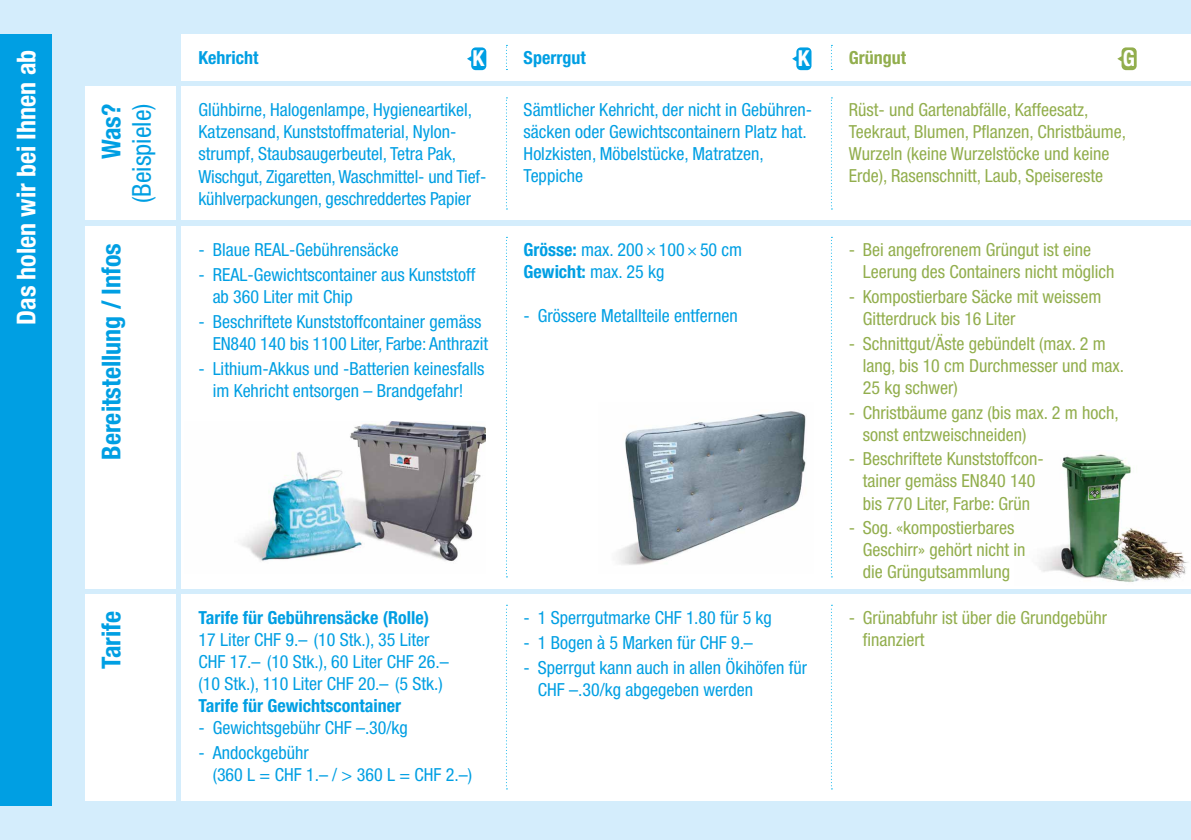
<style>
.page{position:relative;width:1191px;height:840px;background:#fff}
.page>*{position:absolute;margin:0;border:0;box-sizing:border-box;transform-origin:0 0}
.t1{font:700 condensed 26px "Helvetica Neue LT Pro";color:#009fe3}
.t2{font:700 condensed 26px "Helvetica Neue LT Pro";color:#fff}
.t3{font:condensed 26px "Helvetica Neue LT Pro";color:#009fe3}
.t4{font:700 condensed 22px "Helvetica Neue LT Pro";color:#fff}
.t5{font:condensed 18px/22px "Helvetica Neue LT Pro";color:#009fe3}
.t6{font:condensed 18px/22px "Helvetica Neue LT Pro";color:#92ae4d}
.t7{font:700 condensed 18px "Helvetica Neue LT Pro";color:#009fe3}
.t8{font:700 condensed 18px "Helvetica Neue LT Pro";color:#92ae4d}
.s1{font-weight:700}
</style>
<div class="page">
<div style="left:0;top:0;width:1191px;height:839px;background:#d4edfc"></div>
<div style="left:0;top:34px;width:51px;height:771px;background:#009fe3"></div>
<div style="left:181px;top:593px;width:1010px;height:206px;background:#fff"></div>
<div style="left:181px;top:34px;width:1010px;height:47px;background:#fff"></div>
<div style="left:181px;top:86px;width:1010px;height:134px;background:#fff"></div>
<div style="left:85px;top:86px;width:91px;height:134px;background:#fff"></div>
<div style="left:85px;top:226px;width:91px;height:362px;background:#fff"></div>
<div style="left:471px;top:47px;width:15px;height:23px;background:#009fe3;border-radius:4px"></div>
<svg style="left:467px;top:56px;width:5px;height:5px"></svg>
<div style="left:796px;top:47px;width:15px;height:23px;background:#009fe3;border-radius:4px"></div>
<svg style="left:792px;top:56px;width:5px;height:5px"></svg>
<div style="left:1121px;top:47px;width:15px;height:23px;background:#92ae4d;border-radius:4px"></div>
<svg style="left:1117px;top:56px;width:5px;height:5px"></svg>
<div style="left:181px;top:226px;width:1010px;height:362px;background:#fff"></div>
<svg style="left:506px;top:97px;width:1px;height:112px"></svg>
<svg style="left:506px;top:237px;width:1px;height:340px"></svg>
<svg style="left:506px;top:45px;width:1px;height:25px"></svg>
<svg style="left:831px;top:97px;width:1px;height:112px"></svg>
<svg style="left:831px;top:237px;width:1px;height:340px"></svg>
<svg style="left:831px;top:45px;width:1px;height:25px"></svg>
<img style="left:241px;top:421px;width:245px;height:140px">
<img style="left:618px;top:411px;width:188px;height:154px">
<img style="left:1039px;top:454px;width:149px;height:128px">
<div style="left:85px;top:593px;width:91px;height:206px;background:#fff"></div>
<svg style="left:506px;top:604px;width:1px;height:185px"></svg>
<svg style="left:831px;top:604px;width:1px;height:185px"></svg>
<h1 class="t2" style="left:11px;top:325px;width:276px;rotate:-90deg">Das holen wir bei Ihnen ab</h1>
<h1 class="t1" style="left:96px;top:159px;width:57px;rotate:-90deg">Was?</h1>
<h1 class="t3" style="left:126px;top:203px;width:101px;rotate:-90deg">(Beispiele)</h1>
<h1 class="t1" style="left:96px;top:459px;width:218px;rotate:-90deg">Bereitstellung / Infos</h1>
<p class="t7" style="left:198px;top:47px;width:61px">Kehricht</p>
<p class="t4" style="left:472px;top:45px;width:13px">K</p>
<p class="t7" style="left:523px;top:47px;width:63px">Sperrgut</p>
<p class="t4" style="left:797px;top:45px;width:13px">K</p>
<p class="t8" style="left:849px;top:47px;width:59px">Grüngut</p>
<p class="t4" style="left:1122px;top:45px;width:14px">G</p>
<p class="t5" style="left:198px;top:99px;width:289px">Glühbirne, Halogenlampe, Hygieneartikel, Katzensand, Kunststoffmaterial, Nylon&shy;strumpf, Staubsaugerbeutel, Tetra Pak, Wischgut, Zigaretten, Waschmittel- und Tief&shy;kühlverpackungen, geschreddertes Papier</p>
<p class="t5" style="left:523px;top:99px;width:290px">Sämtlicher Kehricht, der nicht in Gebühren&shy;säcken oder Gewichtscontainern Platz hat.<br>Holzkisten, Möbelstücke, Matratzen, Teppiche</p>
<p class="t6" style="left:849px;top:99px;width:279px">Rüst- und Gartenabfälle, Kaffeesatz, Teekraut, Blumen, Pflanzen, Christbäume, Wurzeln (keine Wurzelstöcke und keine Erde), Rasenschnitt, Laub, Speisereste</p>
<p class="t5" style="left:198px;top:238px;width:202px">- Blaue REAL-Gebührensäcke</p>
<p class="t5" style="left:213px;top:263px;width:264px;text-indent:-14px">- REAL-Gewichtscontainer aus Kunststoff ab 360 Liter mit Chip</p>
<p class="t5" style="left:213px;top:310px;width:277px;text-indent:-14px">- Beschriftete Kunststoffcontainer gemäss<br>EN840 140 bis 1100 Liter, Farbe: Anthrazit</p>
<p class="t5" style="left:198px;top:357px;width:287px;text-align:center">- Lithium-Akkus und -Batterien keinesfalls im Kehricht entsorgen – Brandgefahr!</p>
<p class="t5" style="left:523px;top:238px;width:220px"><span class="s1">Grösse:</span> max. 200×100×50 cm<br><span class="s1">Gewicht:</span> max. 25 kg</p>
<p class="t5" style="left:523px;top:304px;width:216px">- Grössere Metallteile entfernen</p>
<p class="t6" style="left:863px;top:238px;width:253px;text-indent:-14px">- Bei angefrorenem Grüngut ist eine<br>Leerung des Containers nicht möglich</p>
<p class="t6" style="left:863px;top:285px;width:240px;text-indent:-14px">- Kompostierbare Säcke mit weissem<br>Gitterdruck bis 16 Liter</p>
<p class="t6" style="left:863px;top:332px;width:263px;text-indent:-14px">- Schnittgut/Äste gebündelt (max. 2 m lang, bis 10 cm Durchmesser und max.<br>25 kg schwer)</p>
<p class="t6" style="left:863px;top:401px;width:257px;text-indent:-14px">- Christbäume ganz (bis max. 2 m hoch, sonst entzweischneiden)</p>
<p class="t6" style="left:848px;top:447px;width:197px;text-align:center">- Beschriftete Kunststoffcon&shy;tainer gemäss EN840 140 bis 770 Liter, Farbe: Grün</p>
<p class="t6" style="left:863px;top:516px;width:164px;text-indent:-14px">- Sog. «kompostierbares<br>Geschirr» gehört nicht in die Grüngutsammlung</p>
<h1 class="t1" style="left:96px;top:668px;width:59px;rotate:-90deg">Tarife</h1>
<p class="t7" style="left:198px;top:606px;width:232px">Tarife für Gebührensäcke (Rolle)</p>
<p class="t5" style="left:198px;top:628px;width:252px">17 Liter CHF 9.– (10 Stk.), 35 Liter<br>CHF 17.– (10 Stk.), 60 Liter CHF 26.– (10 Stk.), 110 Liter CHF 20.– (5 Stk.)</p>
<p class="t7" style="left:198px;top:694px;width:204px">Tarife für Gewichtscontainer</p>
<p class="t5" style="left:198px;top:716px;width:211px">- Gewichtsgebühr CHF –.30/kg</p>
<p class="t5" style="left:213px;top:740px;width:261px;text-indent:-14px">- Andockgebühr<br>(360 L = CHF 1.– / &gt; 360 L = CHF 2.–)</p>
<p class="t5" style="left:523px;top:606px;width:250px">- 1 Sperrgutmarke CHF 1.80 für 5 kg</p>
<p class="t5" style="left:523px;top:630px;width:231px">- 1 Bogen à 5 Marken für CHF 9.–</p>
<p class="t5" style="left:538px;top:655px;width:271px;text-indent:-14px">- Sperrgut kann auch in allen Ökihöfen für<br>CHF –.30/kg abgegeben werden</p>
<p class="t6" style="left:863px;top:606px;width:246px;text-indent:-14px">- Grünabfuhr ist über die Grundgebühr finanziert</p>
</div>
